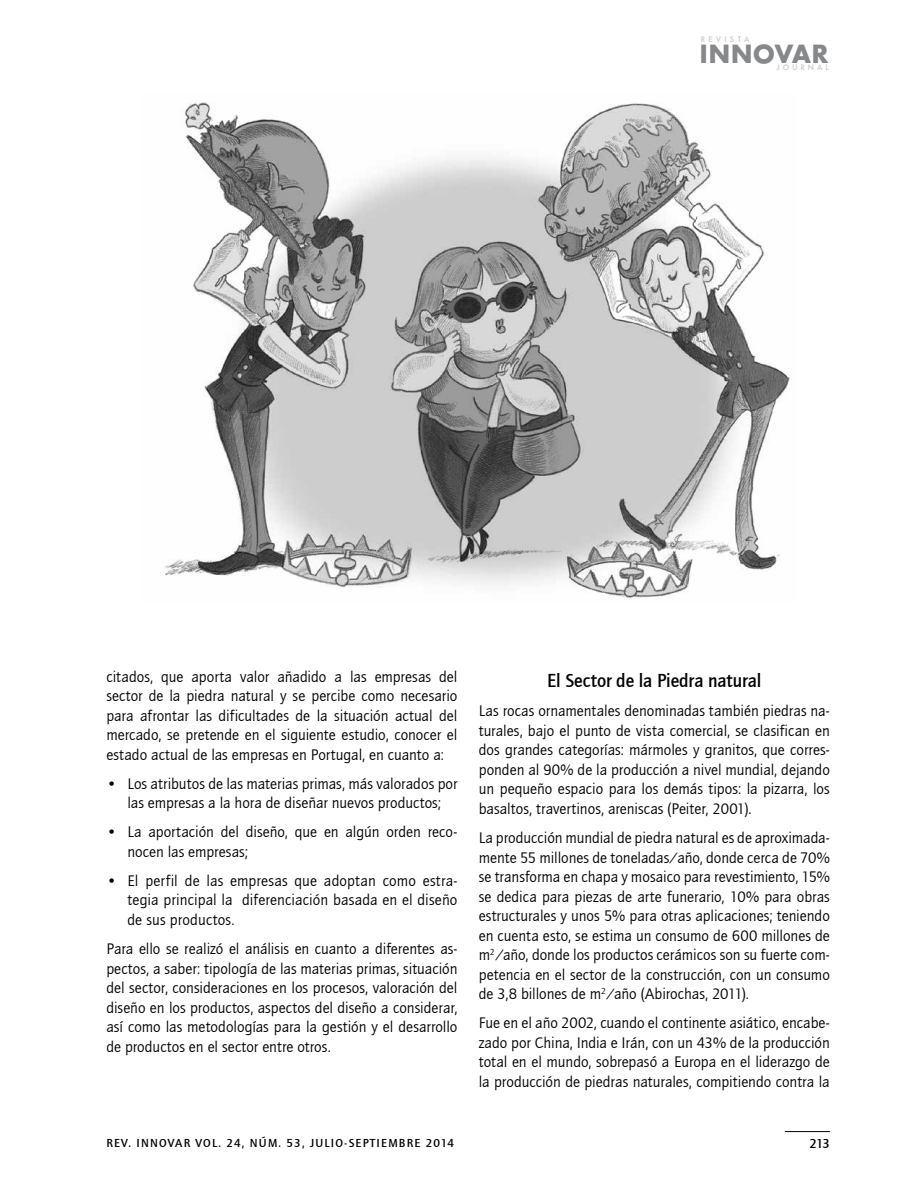
<style>
.page{position:relative;width:915px;height:1191px;background:#fff}
.page>*{position:absolute;margin:0;border:0;box-sizing:border-box;transform-origin:0 0}
.t1{font:700 27.3px "Futura TEE";letter-spacing:.005em;color:#87888a}
.t2{font:19.5px "Quay Sans Md ITCTT";color:#000;scale:.95 1}
.t3{font:15.75px/19.5px "Quay Sans ITCTT Book";letter-spacing:.005em;color:#000;text-align:justify}
.t4{font:13.5px "Quay Sans Md ITCTT";color:#000}
.t5{font:12px "Quay Sans Md ITCTT";letter-spacing:.1em;color:#000}
.t6{font:500 8.25px "Futura TEE";letter-spacing:.36em;color:#c6c7c8}
.t7{font:500 8.25px "Futura TEE";letter-spacing:.4em;color:#c6c7c8}
</style>
<div class="page">
<hr style="left:784px;top:1131px;width:45px;height:1px;background:#000">
<img style="left:165px;top:102px;width:627px;height:496px">
<p class="t7" style="left:700px;top:34px;width:50px">REVISTA</p>
<h1 class="t1" style="left:699px;top:37px;width:130px">INNOVAR</h1>
<p class="t6" style="left:776px;top:62px;width:53px">JOURNAL</p>
<p class="t3" style="left:106px;top:667px;width:352px">citados, que aporta valor añadido a las empresas del sector de la piedra natural y se percibe como necesario para afrontar las dificultades de la situación actual del mercado, se pretende en el siguiente estudio, conocer el estado actual de las empresas en Portugal, en cuanto a:</p>
<p class="t3" style="left:106px;top:774px;width:352px;text-align:center">• Los atributos de las materias primas, más valorados por las empresas a la hora de diseñar nuevos productos;</p>
<p class="t3" style="left:127px;top:822px;width:331px;text-indent:-21px">• La aportación del diseño, que en algún orden reco&shy;nocen las empresas;</p>
<p class="t3" style="left:127px;top:871px;width:331px;text-indent:-21px">• El perfil de las empresas que adoptan como estra&shy;tegia principal la diferenciación basada en el diseño de sus productos.</p>
<p class="t3" style="left:106px;top:939px;width:352px">Para ello se realizó el análisis en cuanto a diferentes as&shy;pectos, a saber: tipología de las materias primas, situación del sector, consideraciones en los procesos, valoración del diseño en los productos, aspectos del diseño a considerar, así como las metodologías para la gestión y el desarrollo de productos en el sector entre otros.</p>
<p class="t2" style="left:547px;top:670px;width:227px">EL SECTOR DE LA PIEDRA NATURAL</p>
<p class="t3" style="left:478px;top:701px;width:352px">Las rocas ornamentales denominadas también piedras na&shy;turales, bajo el punto de vista comercial, se clasifican en dos grandes categorías: mármoles y granitos, que corres&shy;ponden al 90% de la producción a nivel mundial, dejando un pequeño espacio para los demás tipos: la pizarra, los basaltos, travertinos, areniscas (Peiter, 2001).</p>
<p class="t3" style="left:478px;top:828px;width:352px">La producción mundial de piedra natural es de aproximada&shy;mente 55 millones de toneladas/año, donde cerca de 70% se transforma en chapa y mosaico para revestimiento, 15% se dedica para piezas de arte funerario, 10% para obras estructurales y unos 5% para otras aplicaciones; teniendo en cuenta esto, se estima un consumo de 600 millones de m<sup>2</sup>/año, donde los productos cerámicos son su fuerte com&shy;petencia en el sector de la construcción, con un consumo de 3,8 billones de m<sup>2</sup>/año (Abirochas, 2011).</p>
<p class="t3" style="left:478px;top:1013px;width:352px">Fue en el año 2002, cuando el continente asiático, encabe&shy;zado por China, I ndia e I rán, con un 43% de la producción total en el mundo, sobrepasó a Europa en el liderazgo de la producción de piedras naturales, compitiendo contra la</p>
<p class="t5" style="left:106px;top:1136px;width:349px">REV. INNOVAR VOL. 24, NÚM. 53, JULIO-SEPTIEMBRE 2014</p>
<p class="t4" style="left:809px;top:1136px;width:22px">213</p>
</div>
